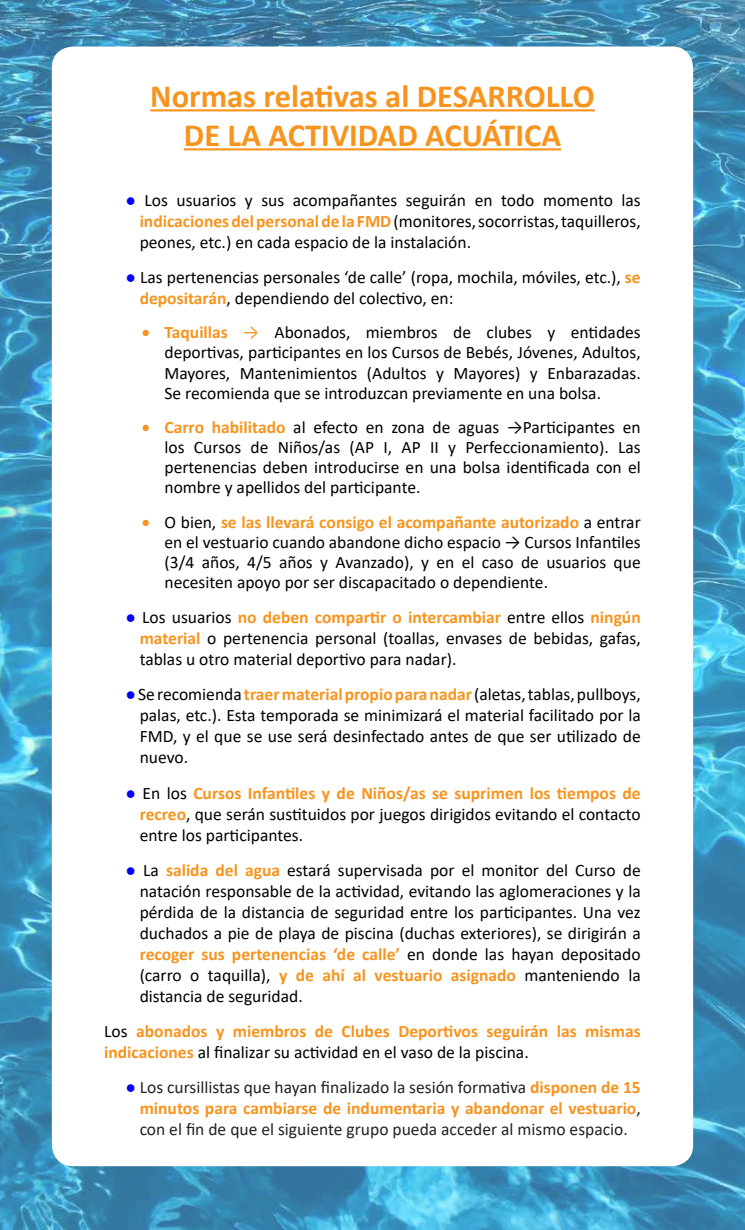
<style>
.page{position:relative;width:745px;height:1230px;background:#fff}
.page>*{position:absolute;margin:0;border:0;box-sizing:border-box;transform-origin:0 0}
.t1{font:700 32.5px/39px "Calibri";color:#f7941e;text-align:center}
.t2{font:17.5px/21px "Calibri";color:#000;text-align:justify}
.t3{font:17.5px/21px "Calibri";color:#222;text-align:justify}
.t4{font:700 17.5px/21px "Calibri";color:#f7941e}
.s1{color:#00f}
.s2{font-weight:700;color:#f7941e}
.s3{color:#f7941e}
.s4{font-weight:400;color:#000}
</style>
<div class="page">
<img style="left:0;top:0;width:744px;height:1230px">
<div style="left:52px;top:47px;width:640px;height:1119px;background:#fff;border-radius:21px"></div>
<hr style="left:150px;top:109px;width:444px;height:2px;background:#f7941e">
<hr style="left:184px;top:148px;width:376px;height:2px;background:#f7941e">
<h1 class="t1" style="left:150px;top:76px;width:445px">Normas relativas al DESARROLLO<br>DE LA ACTIVIDAD ACUÁTICA</h1>
<p class="t2" style="left:140px;top:189px;width:502px;text-indent:-14px"><span class="s1">●</span> Los usuarios y sus acompañantes seguirán en todo momento las <span class="s2">indicaciones del personal de la FMD</span>(monitores, socorristas, taquilleros, peones, etc.) en cada espacio de la instalación.</p>
<p class="t2" style="left:140px;top:266px;width:502px;text-indent:-14px"><span class="s1">●</span> Las pertenencias personales ‘de calle’ (ropa, mochila, móviles, etc.), <span class="s2">se depositarán</span>, dependiendo del colectivo, en:</p>
<p class="t2" style="left:164px;top:322px;width:477px;line-height:20.1px;text-indent:-23px"><span class="s3">•</span> <span class="s2">Taquillas</span> <span class="s3">→</span> Abonados, miembros de clubes y entidades deportivas, participantes en los Cursos de Bebés, Jóvenes, Adultos, Mayores, Mantenimientos (Adultos y Mayores) y Enbarazadas.<br>Se recomienda que se introduzcan previamente en una bolsa.</p>
<p class="t2" style="left:164px;top:416px;width:477px;line-height:20.1px;text-indent:-23px"><span class="s3">•</span> <span class="s2">Carro habilitado</span> al efecto en zona de aguas →Participantes en los Cursos de Niños/as (AP I, AP II y Perfeccionamiento). Las pertenencias deben introducirse en una bolsa identificada con el nombre y apellidos del participante.</p>
<p class="t2" style="left:164px;top:511px;width:477px;line-height:20.1px;text-indent:-23px"><span class="s3">•</span> O bien, <span class="s2">se las llevará consigo el acompañante autorizado</span> a entrar en el vestuario cuando abandone dicho espacio → Cursos Infantiles (3/4 años, 4/5 años y Avanzado), y en el caso de usuarios que necesiten apoyo por ser discapacitado o dependiente.</p>
<p class="t2" style="left:140px;top:606px;width:502px;text-indent:-14px"><span class="s1">●</span> Los usuarios <span class="s2">no deben compartir o intercambiar</span> entre ellos <span class="s2">ningún material</span> o pertenencia personal (toallas, envases de bebidas, gafas, tablas u otro material deportivo para nadar).</p>
<p class="t2" style="left:140px;top:683px;width:502px;text-indent:-14px"><span class="s1">●</span> Se recomienda <span class="s2">traer material propio para nadar</span> (aletas, tablas, pullboys, palas, etc.). Esta temporada se minimizará el material facilitado por la FMD, y el que se use será desinfectado antes de que ser utilizado de nuevo.</p>
<p class="t2" style="left:140px;top:782px;width:502px;text-indent:-14px"><span class="s1">●</span> En los <span class="s2">Cursos Infantiles y de Niños/as se suprimen los tiempos de recreo</span>, que serán sustituidos por juegos dirigidos evitando el contacto entre los participantes.</p>
<p class="t2" style="left:140px;top:859px;width:502px;text-indent:-14px"><span class="s1">●</span> La <span class="s2">salida del agua</span> estará supervisada por el monitor del Curso de natación responsable de la actividad, evitando las aglomeraciones y la pérdida de la distancia de seguridad entre los participantes. Una vez duchados a pie de playa de piscina (duchas exteriores), se dirigirán a <span class="s2">recoger sus pertenencias ‘de calle’</span> en donde las hayan depositado (carro o taquilla), <span class="s2">y de ahí al vestuario asignado</span> manteniendo la distancia de seguridad.</p>
<p class="t4" style="left:104px;top:1020px;width:537px"><span class="s4">Los</span> abonados y miembros de Clubes Deportivos seguirán las mismas indicaciones <span class="s4">al finalizar su actividad en el vaso de la piscina.</span></p>
<p class="t3" style="left:140px;top:1076px;width:502px;text-indent:-14px"><span class="s1">●</span> Los cursillistas que hayan finalizado la sesión formativa <span class="s2">disponen de 15 minutos para cambiarse de indumentaria y abandonar el vestuario</span>, con el fin de que el siguiente grupo pueda acceder al mismo espacio.</p>
</div>
